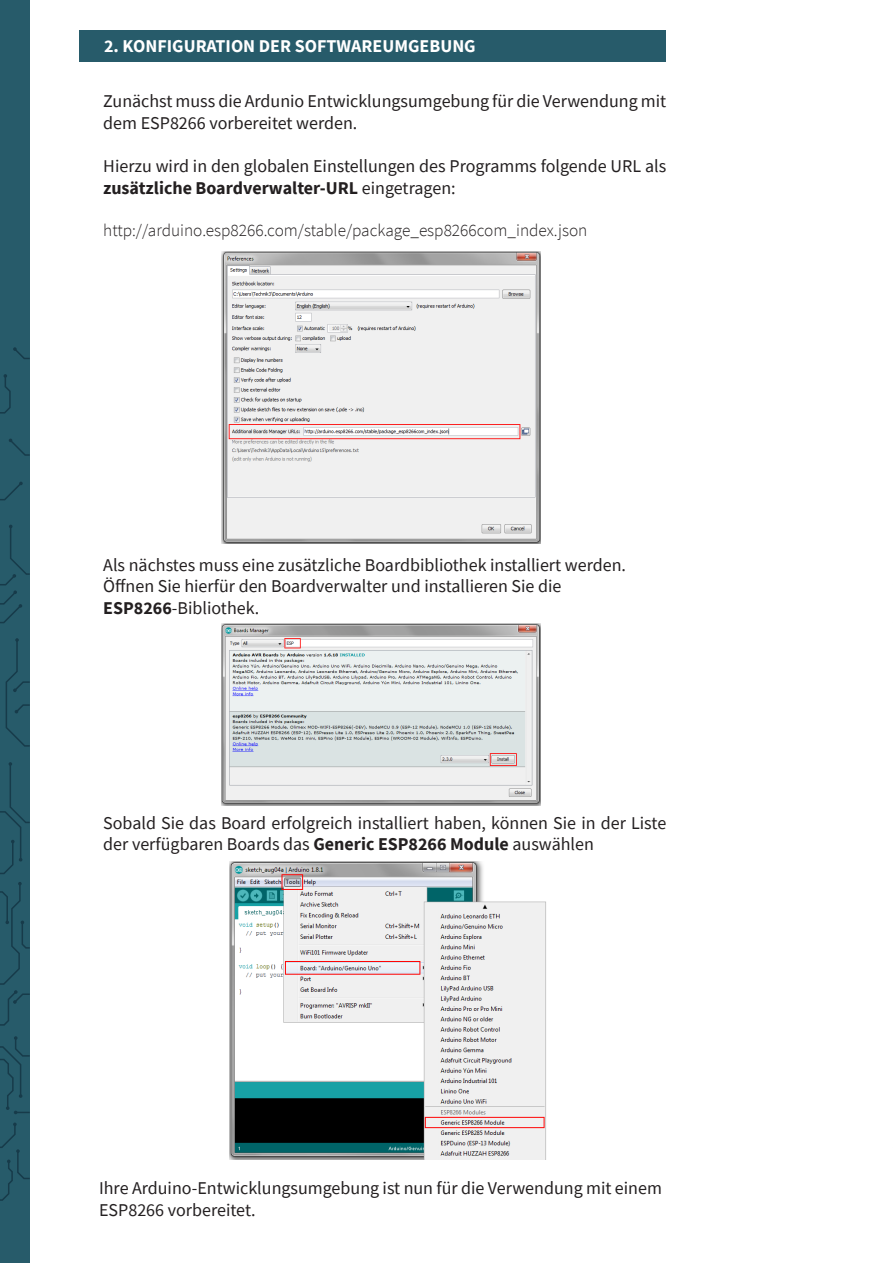
<style>
.page{position:relative;width:893px;height:1263px;background:#fff}
.page>*{position:absolute;margin:0;border:0;box-sizing:border-box;transform-origin:0 0}
.t1{font:18px/21.6px "Source Sans Pro";color:#231f20}
.t2{font:700 18px "Source Sans Pro";color:#fff}
.Default{font:300 17.25px "Source Sans Pro";color:#231f20}
.s1{font-weight:700}
</style>
<div class="page">
<div style="left:0;top:0;width:30px;height:1263px;background:#275b6a"></div>
<div style="left:80px;top:30px;width:586px;height:32px;background:#275b6a"></div>
<svg style="left:0;top:1122px;width:30px;height:79px"></svg>
<svg style="left:0;top:1036px;width:30px;height:78px"></svg>
<svg style="left:0;top:882px;width:30px;height:144px"></svg>
<svg style="left:0;top:762px;width:30px;height:112px"></svg>
<svg style="left:5px;top:638px;width:25px;height:109px"></svg>
<svg style="left:0;top:525px;width:30px;height:99px"></svg>
<svg style="left:0;top:482px;width:23px;height:19px"></svg>
<svg style="left:9px;top:438px;width:21px;height:18px"></svg>
<svg style="left:0;top:374px;width:11px;height:40px"></svg>
<svg style="left:13px;top:347px;width:17px;height:12px"></svg>
<hr style="left:892px;top:0;width:1px;height:1263px;background:#275b6a">
<svg style="left:892px;top:1160px;width:1px;height:41px"></svg>
<svg style="left:892px;top:1123px;width:1px;height:26px"></svg>
<svg style="left:892px;top:1045px;width:1px;height:52px"></svg>
<svg style="left:892px;top:882px;width:1px;height:144px"></svg>
<svg style="left:892px;top:810px;width:1px;height:51px"></svg>
<svg style="left:892px;top:574px;width:1px;height:50px"></svg>
<img style="left:221px;top:252px;width:319px;height:292px">
<img style="left:221px;top:623px;width:319px;height:182px">
<img style="left:230px;top:861px;width:316px;height:298px">
<p class="t2" style="left:104px;top:33px;width:373px">2. KONFIGURATION DER SOFTWAREUMGEBUNG</p>
<p class="t1" style="left:103px;top:90px;width:564px">Zunächst muss die Ardunio Entwicklungsumgebung für die Verwendung mit dem ESP8266 vorbereitet werden.</p>
<p class="t1" style="left:103px;top:155px;width:564px">Hierzu wird in den globalen Einstellungen des Programms folgende URL als <span class="s1">zusätzliche Boardverwalter-URL</span> eingetragen:</p>
<p class="Default" style="left:103px;top:220px;width:486px">http://arduino.esp8266.com/stable/package_esp8266com_index.json</p>
<p class="t1" style="left:103px;top:554px;width:524px">Als nächstes muss eine zusätzliche Boardbibliothek installiert werden.</p>
<p class="t1" style="left:103px;top:575px;width:460px">Öffnen Sie hierfür den Boardverwalter und installieren Sie die</p>
<p class="t1" style="left:103px;top:597px;width:158px"><span class="s1">ESP8266</span>-Bibliothek.</p>
<p class="t1" style="left:103px;top:812px;width:564px">Sobald Sie das Board erfolgreich installiert haben, können Sie in der Liste der verfügbaren Boards das <span class="s1">Generic ESP8266 Module</span> auswählen</p>
<p class="t1" style="left:99px;top:1177px;width:564px">Ihre Arduino-Entwicklungsumgebung ist nun für die Verwendung mit einem<br>ESP8266 vorbereitet.</p>
</div>
